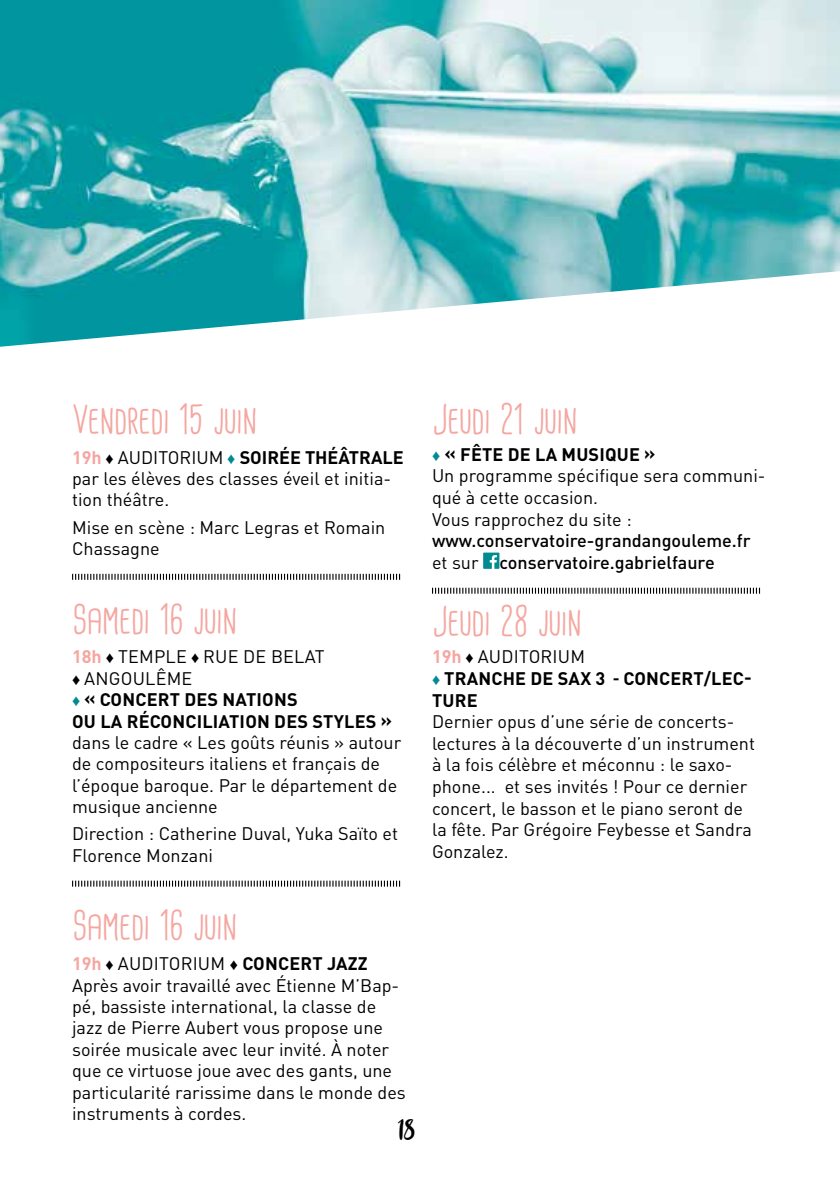
<style>
.page{position:relative;width:840px;height:1191px;background:#fff}
.page>*{position:absolute;margin:0;border:0;box-sizing:border-box;transform-origin:0 0}
.t1{font:40px "Cardenio Modern";color:#f5a6a0}
.t2{font:18px/21.4px "DIN Pro";color:#000}
.t3{font:700 18px/21.4px "DIN Pro";letter-spacing:.01em;color:#000}
.t4{font:500 18px/21.6px "DIN Pro";color:#000}
.t5{font:14px "Luna";color:#000}
.s1{font-weight:700;color:#f5a6a0}
.s2{font-family:"Arial";font-size:16px}
.s3{font-family:"Arial";font-size:16px;color:#008b92}
.s4{font-weight:700}
.s5{color:#f5a6a0}
.s6{font-family:"Arial";font-weight:400;font-size:16px}
.s7{font-weight:400}
.s8{font-family:"Arial";font-weight:400;font-size:16px;color:#008b92}
.s9{font-size:16px}
</style>
<div class="page">
<svg style="left:72px;top:574px;width:328px;height:6px"></svg>
<svg style="left:72px;top:880px;width:328px;height:6px"></svg>
<svg style="left:483px;top:552px;width:16px;height:17px"></svg>
<svg style="left:432px;top:588px;width:327px;height:6px"></svg>
<img style="left:0;top:0;width:839px;height:347px">
<h1 class="t1" style="left:72px;top:395px;width:186px">Vendredi 15 juin</h1>
<p class="t2" style="left:72px;top:446px;width:333px"><span class="s1">19h</span> <span class="s2">♦</span> AUDITORIUM <span class="s3">♦</span> <span class="s4">SOIRÉE THÉÂTRALE </span>par les élèves des classes éveil et initia&shy;tion théâtre.</p>
<p class="t2" style="left:72px;top:515px;width:314px">Mise en scène : Marc Legras et Romain<br>Chassagne</p>
<h1 class="t1" style="left:72px;top:595px;width:166px">Samedi 16 juin</h1>
<p class="t3" style="left:72px;top:645px;width:321px"><span class="s5">18h</span> <span class="s6">♦</span> <span class="s7">TEMPLE</span> <span class="s6">♦</span> <span class="s7">RUE DE BELAT<br></span><span class="s6">♦</span> <span class="s7">ANGOULÊME<br></span><span class="s8">♦</span> « CONCERT DES NATIONS<br>OU LA RÉCONCILIATION DES STYLES »</p>
<p class="t2" style="left:72px;top:731px;width:330px">dans le cadre « Les goûts réunis » autour de compositeurs italiens et français de l’époque baroque. Par le département de musique ancienne</p>
<p class="t2" style="left:72px;top:822px;width:327px">Direction : Catherine Duval, Yuka Saïto et<br>Florence Monzani</p>
<h1 class="t1" style="left:432px;top:395px;width:147px">Jeudi 21 juin</h1>
<p class="t2" style="left:432px;top:443px;width:335px"><span class="s3">♦</span> <span class="s4">« FÊTE DE LA MUSIQUE »<br></span>Un programme spécifique sera communi&shy;qué à cette occasion.<br>Vous rapprochez du site :</p>
<p class="t4" style="left:432px;top:529px;width:320px">www.conservatoire-grandangouleme.fr <span class="s7">et sur</span> conservatoire.gabrielfaure</p>
<h1 class="t1" style="left:432px;top:598px;width:151px">Jeudi 28 juin</h1>
<p class="t3" style="left:432px;top:645px;width:321px"><span class="s5">19h</span> <span class="s6">♦</span> <span class="s7">AUDITORIUM<br></span><span class="s8">♦</span> TRANCHE DE SAX 3 <span class="s9">-</span> CONCERT/LEC-<br>TURE</p>
<p class="t2" style="left:432px;top:710px;width:324px">Dernier opus d’une série de concerts&shy;lectures à la découverte d’un instrument à la fois célèbre et méconnu : le saxo&shy;phone... et ses invités ! Pour ce dernier concert, le basson et le piano seront de la fête. Par Grégoire Feybesse et Sandra Gonzalez.</p>
<h1 class="t1" style="left:72px;top:902px;width:166px">Samedi 16 juin</h1>
<p class="t2" style="left:72px;top:952px;width:335px"><span class="s1">19h</span> <span class="s2">♦</span> AUDITORIUM <span class="s2">♦</span> <span class="s4">CONCERT JAZZ </span>Après avoir travaillé avec Étienne M’Bap&shy;pé, bassiste international, la classe de jazz de Pierre Aubert vous propose une soirée musicale avec leur invité. À noter que ce virtuose joue avec des gants, une particularité rarissime dans le monde des instruments à cordes.</p>
<p class="t5" style="left:398px;top:1127px;width:18px">18</p>
</div>
